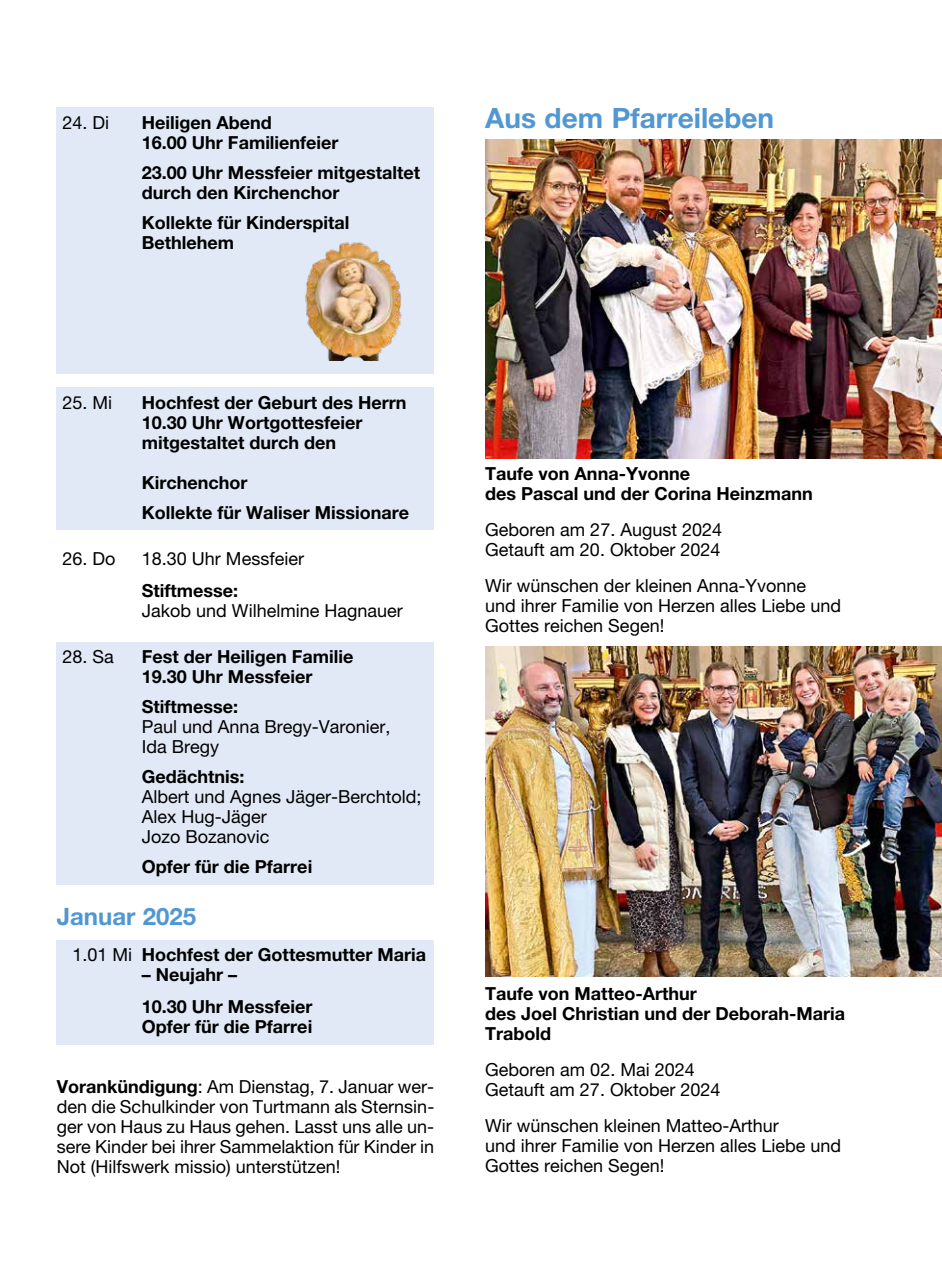
<style>
.page{position:relative;width:942px;height:1276px;background:#fff}
.page>*{position:absolute;margin:0;border:0;box-sizing:border-box;transform-origin:0 0}
.t1{font:700 28px "Helvetica Neue LT Pro";color:#5197d2}
.t2{font:700 24px "Helvetica Neue LT Pro";color:#5197d2}
.t3{font:18px/20px "Helvetica Neue LT Pro";color:#000}
.t4{font:700 18px/20px "Helvetica Neue LT Pro";color:#000}
.s1{font-weight:400}
.s2{font-weight:700}
</style>
<div class="page">
<div style="left:57px;top:108px;width:377px;height:32px;background:#e1e9f7"></div>
<div style="left:57px;top:128px;width:377px;height:32px;background:#e1e9f7"></div>
<div style="left:57px;top:158px;width:377px;height:52px;background:#e1e9f7"></div>
<div style="left:57px;top:208px;width:377px;height:52px;background:#e1e9f7"></div>
<div style="left:57px;top:247px;width:377px;height:32px;background:#e1e9f7"></div>
<div style="left:57px;top:266px;width:377px;height:32px;background:#e1e9f7"></div>
<div style="left:57px;top:285px;width:377px;height:32px;background:#e1e9f7"></div>
<div style="left:57px;top:304px;width:377px;height:32px;background:#e1e9f7"></div>
<div style="left:57px;top:323px;width:377px;height:32px;background:#e1e9f7"></div>
<div style="left:57px;top:342px;width:377px;height:32px;background:#e1e9f7"></div>
<div style="left:57px;top:388px;width:377px;height:32px;background:#e1e9f7"></div>
<div style="left:57px;top:408px;width:377px;height:52px;background:#e1e9f7"></div>
<div style="left:57px;top:448px;width:377px;height:32px;background:#e1e9f7"></div>
<div style="left:57px;top:478px;width:377px;height:32px;background:#e1e9f7"></div>
<div style="left:57px;top:498px;width:377px;height:32px;background:#e1e9f7"></div>
<div style="left:57px;top:642px;width:377px;height:32px;background:#e1e9f7"></div>
<div style="left:57px;top:672px;width:377px;height:32px;background:#e1e9f7"></div>
<div style="left:57px;top:692px;width:377px;height:32px;background:#e1e9f7"></div>
<div style="left:57px;top:712px;width:377px;height:52px;background:#e1e9f7"></div>
<div style="left:57px;top:762px;width:377px;height:32px;background:#e1e9f7"></div>
<div style="left:57px;top:782px;width:377px;height:52px;background:#e1e9f7"></div>
<div style="left:57px;top:832px;width:377px;height:32px;background:#e1e9f7"></div>
<div style="left:57px;top:852px;width:377px;height:32px;background:#e1e9f7"></div>
<div style="left:57px;top:940px;width:377px;height:52px;background:#e1e9f7"></div>
<div style="left:57px;top:992px;width:377px;height:32px;background:#e1e9f7"></div>
<div style="left:57px;top:1012px;width:377px;height:32px;background:#e1e9f7"></div>
<img style="left:305px;top:242px;width:97px;height:118px">
<img style="left:485px;top:139px;width:456px;height:319px">
<img style="left:485px;top:646px;width:456px;height:330px">
<p class="t3" style="left:62px;top:112px;width:48px">24. Di</p>
<p class="t4" style="left:142px;top:112px;width:198px">Heiligen Abend<br>16.00 Uhr Familienfeier</p>
<p class="t4" style="left:142px;top:162px;width:279px">23.00 Uhr Messfeier mitgestaltet durch den Kirchenchor</p>
<p class="t4" style="left:142px;top:212px;width:209px">Kollekte für Kinderspital<br>Bethlehem</p>
<h1 class="t1" style="left:485px;top:100px;width:290px">Aus dem Pfarreileben</h1>
<p class="t3" style="left:62px;top:392px;width:51px">25. Mi</p>
<p class="t4" style="left:142px;top:392px;width:266px">Hochfest der Geburt des Herrn<br>10.30 Uhr Wortgottesfeier mitgestaltet durch den</p>
<p class="t4" style="left:142px;top:467px;width:269px;line-height:30px">Kirchenchor<br>Kollekte für Waliser Missionare</p>
<p class="t3" style="left:62px;top:548px;width:55px">26. Do</p>
<p class="t3" style="left:142px;top:548px;width:164px">18.30 Uhr Messfeier</p>
<p class="t4" style="left:142px;top:580px;width:98px">Stiftmesse:</p>
<p class="t3" style="left:142px;top:600px;width:262px">Jakob und Wilhelmine Hagnauer</p>
<p class="t3" style="left:62px;top:646px;width:53px">28. Sa</p>
<p class="t4" style="left:142px;top:646px;width:213px">Fest der Heiligen Familie<br>19.30 Uhr Messfeier</p>
<p class="t4" style="left:142px;top:696px;width:98px">Stiftmesse:</p>
<p class="t3" style="left:142px;top:716px;width:250px">Paul und Anna Bregy-Varonier,<br>Ida Bregy</p>
<p class="t4" style="left:142px;top:766px;width:104px">Gedächtnis:</p>
<p class="t3" style="left:142px;top:786px;width:281px">Albert und Agnes Jäger-Berchtold;<br>Alex Hug-Jäger<br>Jozo Bozanovic</p>
<p class="t4" style="left:142px;top:856px;width:172px">Opfer für die Pfarrei</p>
<h2 class="t2" style="left:57px;top:902px;width:141px">Januar 2025</h2>
<p class="t4" style="left:72px;top:944px;width:355px"><span class="s1">1.01 Mi</span> Hochfest der Gottesmutter Maria</p>
<p class="t4" style="left:142px;top:958px;width:172px;line-height:32px">– Neujahr –<br>10.30 Uhr Messfeier</p>
<p class="t4" style="left:142px;top:1016px;width:172px">Opfer für die Pfarrei</p>
<p class="t3" style="left:57px;top:1076px;width:379px;text-align:justify"><span class="s2">Vorankündigung</span>: Am Dienstag, 7. Januar wer&shy;den die Schulkinder von Turtmann als Sternsin&shy;ger von Haus zu Haus gehen. Lasst uns alle un&shy;sere Kinder bei ihrer Sammelaktion für Kinder in Not (Hilfswerk missio) unterstützen!</p>
<p class="t4" style="left:485px;top:463px;width:329px">Taufe von Anna-Yvonne<br>des Pascal und der Corina Heinzmann</p>
<p class="t3" style="left:485px;top:519px;width:238px">Geboren am 27. August 2024<br>Getauft am 20. Oktober 2024</p>
<p class="t3" style="left:485px;top:575px;width:357px">Wir wünschen der kleinen Anna-Yvonne und ihrer Familie von Herzen alles Liebe und<br>Gottes reichen Segen!</p>
<p class="t4" style="left:485px;top:983px;width:361px">Taufe von Matteo-Arthur<br>des Joel Christian und der Deborah-Maria<br>Trabold</p>
<p class="t3" style="left:485px;top:1059px;width:237px">Geboren am 02. Mai 2024<br>Getauft am 27. Oktober 2024</p>
<p class="t3" style="left:485px;top:1115px;width:357px">Wir wünschen kleinen Matteo-Arthur<br>und ihrer Familie von Herzen alles Liebe und<br>Gottes reichen Segen!</p>
</div>
